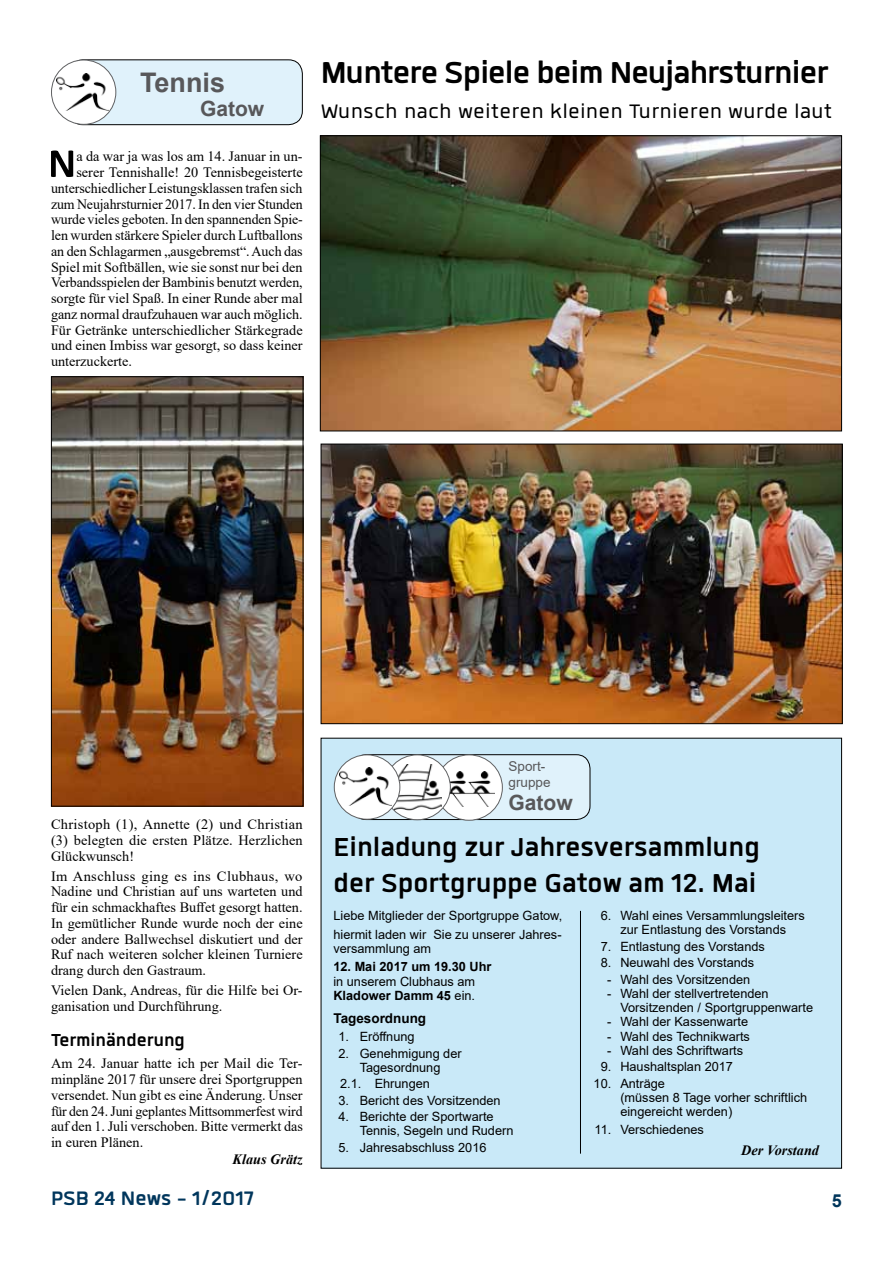
<style>
.page{position:relative;width:893px;height:1263px;background:#fff}
.page>*{position:absolute;margin:0;border:0;box-sizing:border-box;transform-origin:0 0}
.t1{font:700 52.95px "Quan";color:#000}
.t2{font:700 42px "Quan";letter-spacing:-.02em;color:#000}
.t3{font:700 36px/36px "Quan";color:#000}
.t4{font:27px "Quan";letter-spacing:.03em;color:#000}
.t5{font:700 27px "Quan";color:#00365c}
.t6{font:700 27px "Arial";color:#58585a}
.t7{font:700 24px "Quan";color:#000}
.t8{font:700 21px "Arial";color:#58585a}
.t9{font:700 18px "Arial";color:#00365b}
.t10{font:14.25px/15.8px "Times New Roman";color:#000;text-align:justify}
.t11{font:italic 700 14.25px "Times New Roman";color:#000}
.t12{font:13.5px/16.2px "Arial";color:#58585a}
.t13{font:700 13.5px "Arial";color:#000}
.t14{font:12.75px/14.2px "Arial";color:#000}
.t15{font:700 12.75px "Arial";color:#000}
.s1{font-weight:700}
</style>
<div class="page">
<img style="left:323px;top:446px;width:518px;height:276px">
<div style="left:321px;top:444px;width:522px;height:280px;border:1px solid #000"></div>
<img style="left:322px;top:137px;width:518px;height:292px">
<div style="left:320px;top:135px;width:522px;height:296px;border:1px solid #000"></div>
<img style="left:53px;top:378px;width:248px;height:426px">
<div style="left:51px;top:376px;width:252px;height:430px;border:1px solid #000"></div>
<div style="left:69px;top:60px;width:233px;height:65px;background:#e0f2fb;border-radius:14px"></div>
<div style="left:69px;top:60px;width:234px;height:65px;border:1px solid #000;border-radius:14px"></div>
<div style="left:52px;top:60px;width:64px;height:64px;background:#fff;border-radius:50%"></div>
<div style="left:51px;top:60px;width:65px;height:65px;border:1px solid #606163;border-radius:50%"></div>
<img style="left:56px;top:73px;width:53px;height:37px">
<div style="left:321px;top:738px;width:521px;height:430px;background:#c9e9f8"></div>
<div style="left:352px;top:755px;width:238px;height:64px;background:#e0f2fb;border-radius:14px"></div>
<div style="left:352px;top:754px;width:238px;height:66px;border:1px solid #000;border-radius:14px"></div>
<div style="left:436px;top:755px;width:66px;height:65px;background:#fff;border-radius:50%"></div>
<div style="left:435px;top:754px;width:68px;height:67px;border:1px solid #606163;border-radius:50%"></div>
<img style="left:444px;top:771px;width:51px;height:35px">
<div style="left:384px;top:755px;width:66px;height:65px;background:#fff;border-radius:50%"></div>
<div style="left:384px;top:754px;width:67px;height:66px;border:1px solid #606163;border-radius:50%"></div>
<img style="left:395px;top:764px;width:46px;height:47px">
<div style="left:334px;top:755px;width:66px;height:64px;background:#fff;border-radius:50%"></div>
<div style="left:334px;top:754px;width:66px;height:66px;border:1px solid #606163;border-radius:50%"></div>
<img style="left:339px;top:768px;width:52px;height:37px">
<hr style="left:580px;top:911px;width:1px;height:242px;background:#000">
<h3 class="t6" style="left:140px;top:63px;width:87px">Tennis</h3>
<h3 class="t8" style="left:200px;top:94px;width:66px">Gatow</h3>
<h1 class="t1" style="left:48px;top:138px;width:30px">N</h1>
<p class="t10" style="left:76px;top:148px;width:228px">a da war ja was los am 14. Januar in un-</p>
<p class="t10" style="left:76px;top:164px;width:228px">serer Tennishalle! 20 Tennisbegeisterte</p>
<p class="t10" style="left:51px;top:180px;width:253px">unterschiedlicher Leistungsklassen trafen sich</p>
<p class="t10" style="left:51px;top:195px;width:253px">zum Neujahrsturnier 2017. In den vier Stunden</p>
<p class="t10" style="left:51px;top:211px;width:253px">wurde vieles geboten. In den spannenden Spie-</p>
<p class="t10" style="left:51px;top:227px;width:253px">len wurden stärkere Spieler durch Luftballons</p>
<p class="t10" style="left:51px;top:243px;width:253px">an den Schlagarmen „ausgebremst“. Auch das</p>
<p class="t10" style="left:51px;top:258px;width:253px">Spiel mit Softbällen, wie sie sonst nur bei den</p>
<p class="t10" style="left:51px;top:274px;width:253px">Verbandsspielen der Bambinis benutzt werden,</p>
<p class="t10" style="left:51px;top:290px;width:253px">sorgte für viel Spaß. In einer Runde aber mal</p>
<p class="t10" style="left:51px;top:306px;width:253px">ganz normal draufzuhauen war auch möglich.</p>
<p class="t10" style="left:51px;top:321px;width:253px">Für Getränke unterschiedlicher Stärkegrade</p>
<p class="t10" style="left:51px;top:337px;width:253px">und einen Imbiss war gesorgt, so dass keiner</p>
<p class="t10" style="left:51px;top:353px;width:83px">unterzuckerte.</p>
<h2 class="t2" style="left:321px;top:53px;width:509px">Muntere Spiele beim Neujahrsturnier</h2>
<h3 class="t4" style="left:321px;top:99px;width:513px">Wunsch nach weiteren kleinen Turnieren wurde laut</h3>
<p class="t10" style="left:51px;top:816px;width:253px">Christoph (1), Annette (2) und Christian (3) belegten die ersten Plätze. Herzlichen Glückwunsch!</p>
<p class="t10" style="left:51px;top:868px;width:253px">Im Anschluss ging es ins Clubhaus, wo Nadine und Christian auf uns warteten und für ein schmackhaftes Buffet gesorgt hatten.<br>In gemütlicher Runde wurde noch der eine oder andere Ballwechsel diskutiert und der Ruf nach weiteren solcher kleinen Turniere drang durch den Gastraum.</p>
<p class="t10" style="left:51px;top:982px;width:253px">Vielen Dank, Andreas, für die Hilfe bei Or&shy;ganisation und Durchführung.</p>
<h3 class="t7" style="left:51px;top:1029px;width:136px">Terminänderung</h3>
<p class="t10" style="left:51px;top:1055px;width:253px">Am 24. Januar hatte ich per Mail die Ter&shy;minpläne 2017 für unsere drei Sportgruppen versendet. Nun gibt es eine Änderung. Unser für den 24. Juni geplantes Mittsommerfest wird auf den 1. Juli verschoben. Bitte vermerkt das in euren Plänen.</p>
<p class="t11" style="left:233px;top:1149px;width:72px">Klaus Grätz</p>
<h3 class="t5" style="left:51px;top:1185px;width:204px">PSB 24 News - 1/2017</h3>
<p class="t12" style="left:509px;top:758px;width:44px">Sport&shy;gruppe</p>
<h3 class="t8" style="left:509px;top:787px;width:66px">Gatow</h3>
<h3 class="t3" style="left:333px;top:828px;width:428px">Einladung zur Jahresversammlung der Sportgruppe Gatow am 12. Mai</h3>
<p class="t14" style="left:333px;top:906px;width:230px;line-height:18.6px">Liebe Mitglieder der Sportgruppe Gatow, hiermit laden wir Sie zu unserer Jahres-</p>
<p class="t14" style="left:333px;top:941px;width:99px">versammlung am</p>
<p class="t15" style="left:333px;top:958px;width:160px">12. Mai 2017 um 19.30 Uhr</p>
<p class="t14" style="left:333px;top:974px;width:143px">in unserem Clubhaus am<br><span class="s1">Kladower Damm 45</span> ein.</p>
<p class="t13" style="left:333px;top:1008px;width:94px">Tagesordnung</p>
<p class="t14" style="left:339px;top:1029px;width:78px">1. Eröffnung</p>
<p class="t14" style="left:339px;top:1046px;width:125px;text-align:center">2. Genehmigung der<br>Tagesordnung</p>
<p class="t14" style="left:340px;top:1076px;width:91px">2.1. Ehrungen</p>
<p class="t14" style="left:339px;top:1093px;width:164px">3. Bericht des Vorsitzenden</p>
<p class="t14" style="left:360px;top:1109px;width:155px;text-indent:-21px">4. Berichte der Sportwarte<br>Tennis, Segeln und Rudern</p>
<p class="t14" style="left:339px;top:1140px;width:149px">5. Jahresabschluss 2016</p>
<p class="t14" style="left:601px;top:908px;width:206px;text-align:center">6. Wahl eines Versammlungsleiters zur Entlastung des Vorstands</p>
<p class="t14" style="left:601px;top:939px;width:166px">7. Entlastung des Vorstands</p>
<p class="t14" style="left:601px;top:955px;width:155px">8. Neuwahl des Vorstands</p>
<p class="t14" style="left:607px;top:972px;width:145px">- Wahl des Vorsitzenden</p>
<p class="t14" style="left:620px;top:986px;width:194px;text-indent:-13px">- Wahl der stellvertretenden<br>Vorsitzenden / Sportgruppenwarte</p>
<p class="t14" style="left:607px;top:1014px;width:143px">- Wahl der Kassenwarte</p>
<p class="t14" style="left:607px;top:1029px;width:144px">- Wahl des Technikwarts</p>
<p class="t14" style="left:607px;top:1043px;width:138px">- Wahl des Schriftwarts</p>
<p class="t14" style="left:601px;top:1059px;width:134px">9. Haushaltsplan 2017</p>
<p class="t14" style="left:620px;top:1076px;width:188px;text-indent:-27px">10. Anträge<br>(müssen 8 Tage vorher schriftlich eingereicht werden)</p>
<p class="t14" style="left:595px;top:1122px;width:111px">11. Verschiedenes</p>
<p class="t11" style="left:741px;top:1140px;width:79px">Der Vorstand</p>
<p class="t9" style="left:832px;top:1188px;width:12px">5</p>
</div>
